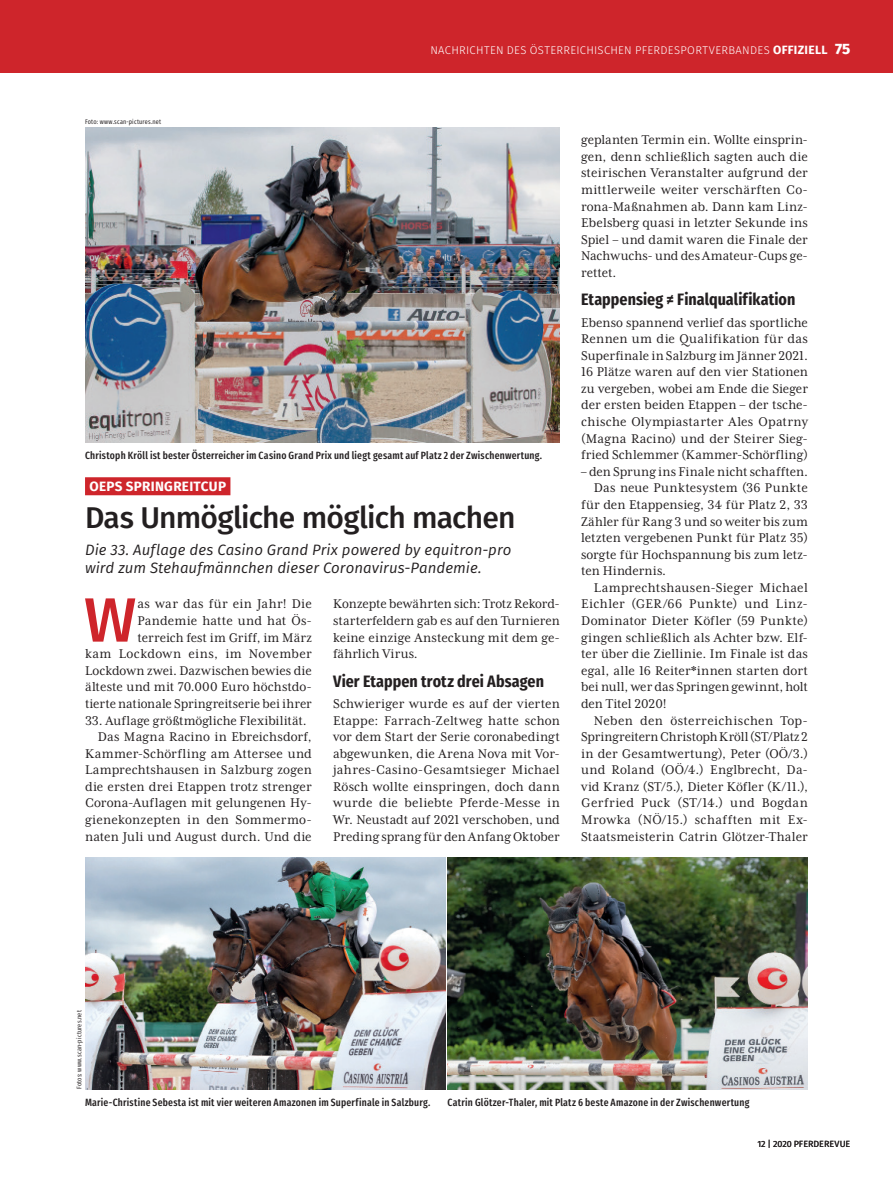
<style>
.page{position:relative;width:893px;height:1191px;background:#fff}
.page>*{position:absolute;margin:0;border:0;box-sizing:border-box;transform-origin:0 0}
.FT_Initial_OEPS{font:500 62.55px "Fira Sans";color:#ce252b}
.HL_Bundesländer{font:500 30px "Fira Sans";letter-spacing:-.025em;color:#231f20}
.ZT1{font:700 16.5px "Fira Sans Condensed";letter-spacing:.005em;color:#231f20}
.VS_Bundesländer{font:italic 15px/18px "Fira Sans";letter-spacing:.005em;color:#231f20}
.FT{font:14.55px/16.6px "Mrs Eaves XL Serif Nar OT";letter-spacing:.01em;color:#231f20;text-align:justify}
.FT_ohne_Einzug{font:14.55px/16.6px "Mrs Eaves XL Serif Nar OT";color:#231f20;text-align:justify}
.FT_Initial_OEPS-2{font:14.55px/16.6px "Mrs Eaves XL Serif Nar OT";letter-spacing:.005em;color:#231f20;text-align:right}
.ÜT_OEPS{font:700 13.5px "Fira Sans";letter-spacing:.025em;color:#fff}
.t1{font:300 11.25px "Fira Sans";letter-spacing:.025em;color:#fff}
.Bildtext{font:500 10.5px "Fira Sans Compressed";letter-spacing:.02em;color:#231f20}
.t2{font:9px "Fira Sans";color:#231f20}
.Bildtext-2{font:6.75px "Fira Sans Compressed";letter-spacing:.025em;color:#231f20}
.s1{font-weight:700;font-size:12px}
.s2{font-weight:800;font-size:15px}
</style>
<div class="page">
<div style="left:0;top:0;width:893px;height:72px;background:#ce252b"></div>
<div style="left:85px;top:477px;width:145px;height:18px;background:#ce252b"></div>
<img style="left:85px;top:128px;width:475px;height:314px">
<img style="left:85px;top:857px;width:360px;height:232px">
<img style="left:448px;top:857px;width:360px;height:232px">
<p class="Bildtext-2" style="left:85px;top:116px;width:78px">Foto: www.scan-pictures.net</p>
<p class="t1" style="left:430px;top:40px;width:422px">NACHRICHTEN DES ÖSTERREICHISCHEN PFERDESPORTVERBAN DES <span class="s1">OFFIZIELL</span> <span class="s2">75</span></p>
<p class="t1" style="left:430px;top:43px;width:422px">NACHRICHTEN DES ÖSTERREICHISCHEN PFERDESPORTVERBAN DES <span class="s1">OFFIZIELL</span> <span class="s2">75</span></p>
<p class="Bildtext" style="left:85px;top:447px;width:458px">Christoph Kröll ist bester Österreicher im Casino Grand Prix und liegt gesamt auf Platz 2 der Zwischenwertung.</p>
<p class="ÜT_OEPS" style="left:89px;top:477px;width:138px">OEPS SPRINGREITCUP</p>
<p class="HL_Bundesländer" style="left:85px;top:497px;width:432px">Das Unmögliche möglich machen</p>
<p class="VS_Bundesländer" style="left:85px;top:540px;width:428px">Die 33. Auflage des Casino Grand Prix powered by equitron-pro wird zum Stehaufmännchen dieser Coronavirus-Pandemie.</p>
<p class="FT_Initial_OEPS" style="left:84px;top:576px;width:54px">W</p>
<p class="FT_Initial_OEPS-2" style="left:85px;top:596px;width:228px">as war das für ein Jahr! Die Pandemie hatte und hat Ös-<br>terreich fest im Griff, im März<br>kam Lockdown eins, im November Lockdown zwei. Dazwischen bewies die älteste und mit 70.000 Euro höchstdo&shy;tierte nationale Springreitserie bei ihrer</p>
<p class="FT_Initial_OEPS-2" style="left:85px;top:712px;width:223px">33. Auflage größtmögliche Flexibilität.</p>
<p class="FT" style="left:85px;top:728px;width:228px;text-indent:13px">Das Magna Racino in Ebreichsdorf, Kammer-Schörfling am Attersee und Lamprechtshausen in Salzburg zogen die ersten drei Etappen trotz strenger Corona-Auflagen mit gelungenen Hy&shy;gienekonzepten in den Sommermo&shy;naten Juli und August durch. Und die</p>
<p class="FT" style="left:333px;top:596px;width:228px">Konzepte bewährten sich: Trotz Rekord&shy;starterfeldern gab es auf den Turnieren keine einzige Ansteckung mit dem ge&shy;fährlich Virus.</p>
<p class="ZT1" style="left:333px;top:666px;width:212px">Vier Etappen trotz drei Absagen</p>
<p class="FT_ohne_Einzug" style="left:333px;top:695px;width:228px">Schwieriger wurde es auf der vierten Etappe: Farrach-Zeltweg hatte schon vor dem Start der Serie coronabedingt abgewunken, die Arena Nova mit Vor&shy;jahres-Casino-Gesamtsieger Michael Rösch wollte einspringen, doch dann wurde die beliebte Pferde-Messe in Wr. Neustadt auf 2021 verschoben, und Preding sprang für den Anfang Oktober</p>
<p class="FT_ohne_Einzug" style="left:581px;top:131px;width:228px">geplanten Termin ein. Wollte einsprin&shy;gen, denn schließlich sagten auch die steirischen Veranstalter aufgrund der mittlerweile weiter verschärften Co&shy;rona-Maßnahmen ab. Dann kam Linz-Ebelsberg quasi in letzter Sekunde ins Spiel – und damit waren die Finale der Nachwuchs- und des Amateur-Cups ge&shy;rettet.</p>
<p class="ZT1" style="left:581px;top:285px;width:216px">Etappensieg ≠ Finalqualifikation</p>
<p class="FT_ohne_Einzug" style="left:581px;top:314px;width:228px">Ebenso spannend verlief das sportliche Rennen um die Qualifikation für das Superfinale in Salzburg im Jänner 2021.<br>16 Plätze waren auf den vier Stationen zu vergeben, wobei am Ende die Sieger der ersten beiden Etappen – der tsche&shy;chische Olympiastarter Ales Opatrny (Magna Racino) und der Steirer Sieg&shy;fried Schlemmer (Kammer-Schörfling)</p>
<p class="FT_ohne_Einzug" style="left:581px;top:463px;width:228px">– den Sprung ins Finale nicht schafften.</p>
<p class="FT" style="left:581px;top:480px;width:228px;text-indent:13px">Das neue Punktesystem (36 Punkte für den Etappensieg, 34 für Platz 2, 33<br>Zähler für Rang 3 und so weiter bis zum letzten vergebenen Punkt für Platz 35) sorgte für Hochspannung bis zum letz&shy;ten Hindernis.</p>
<p class="FT" style="left:581px;top:579px;width:228px;text-indent:13px">Lamprechtshausen-Sieger Michael Eichler (GER/66 Punkte) und Linz-Dominator Dieter Köfler (59 Punkte) gingen schließlich als Achter bzw. Elf&shy;ter über die Ziellinie. Im Finale ist das egal, alle 16 Reiter*innen starten dort bei null, wer das Springen gewinnt, holt den Titel 2020!</p>
<p class="FT" style="left:581px;top:712px;width:228px;text-indent:13px">Neben den österreichischen Top-Springreitern Christoph Kröll (ST/Platz 2 in der Gesamtwertung), Peter (OÖ/3.) und Roland (OÖ/4.) Englbrecht, Da&shy;vid Kranz (ST/5.), Dieter Köfler (K/11.), Gerfried Puck (ST/14.) und Bogdan Mrowka (NÖ/15.) schafften mit Ex-Staatsmeisterin Catrin Glötzer-Thaler</p>
<p class="Bildtext-2" style="left:74px;top:1089px;width:81px;rotate:-90deg">Fotos: www.scan-pictures.net</p>
<p class="Bildtext" style="left:85px;top:1094px;width:347px">Marie-Christine Sebesta ist mit vier weiteren Amazonen im Superfinale in Salzburg.</p>
<p class="Bildtext" style="left:448px;top:1094px;width:303px">Catrin Glötzer-Thaler, mit Platz 6 beste Amazone in der Zwischenwertung</p>
<p class="t2" style="left:757px;top:1137px;width:94px">12 | 2020 PFERDEREVUE</p>
</div>
